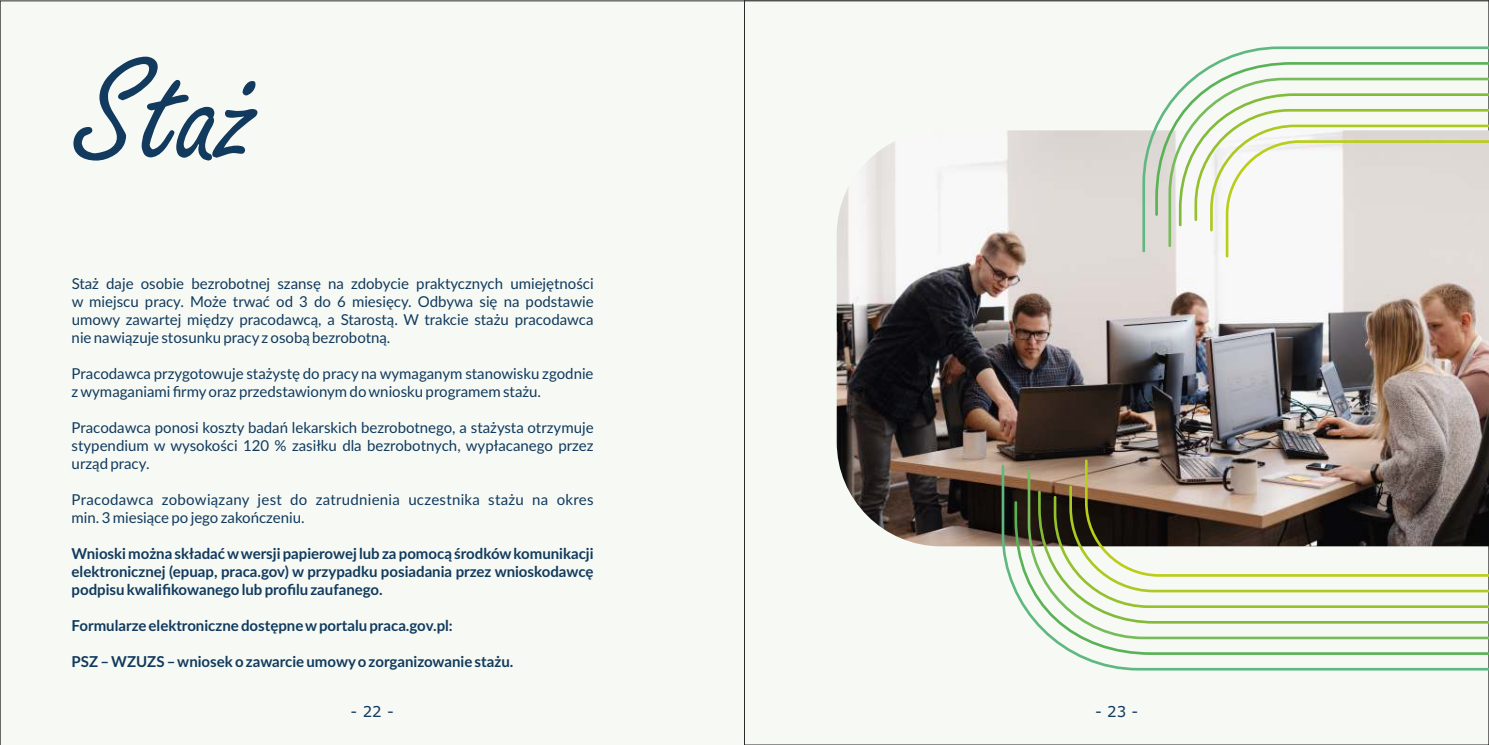
<style>
.page{position:relative;width:1489px;height:745px;background:#fff}
.page>*{position:absolute;margin:0;border:0;box-sizing:border-box;transform-origin:0 0}
.t1{font:151.12px "Freeport";color:#113a5e}
.t2{font:15px/18px "Lato";color:#113a5e;text-align:justify}
.t3{font:700 15px/18px "Lato";color:#113a5e;text-align:justify}
.t4{font:15px/18px "Lato";letter-spacing:.02em;color:#113a5e}
.t5{font:15px "Verdana";color:#113a5e}
</style>
<div class="page">
<div style="left:0;top:1px;width:1486px;height:743px;background:#f7faf4"></div>
<img style="left:836px;top:130px;width:652px;height:416px">
<svg style="left:1083px;top:458px;width:405px;height:5px;background:#92857d"></svg>
<svg style="left:1000px;top:463px;width:488px;height:208px"></svg>
<svg style="left:1052px;top:494px;width:436px;height:115px"></svg>
<svg style="left:1140px;top:45px;width:348px;height:208px"></svg>
<svg style="left:1177px;top:92px;width:311px;height:167px"></svg>
<h1 class="t1" style="left:75px;top:56px;width:179px">Staż</h1>
<p class="t2" style="left:72px;top:275px;width:523px">Staż daje osobie bezrobotnej szansę na zdobycie praktycznych umiejętności w miejscu pracy. Może trwać od 3 do 6 miesięcy. Odbywa się na podstawie umowy zawartej między pracodawcą, a Starostą. W trakcie stażu pracodawca nie nawiązuje stosunku pracyz osobą bezrobotną.</p>
<p class="t2" style="left:72px;top:365px;width:523px">Pracodawca przygotowuje stażystę do pracy na wymaganym stanowisku zgodnie z wymaganiami firmyoraz przedstawionym do wniosku programem stażu.</p>
<p class="t2" style="left:72px;top:419px;width:523px">Pracodawca ponosi koszty badań lekarskich bezrobotnego, a stażysta otrzymuje stypendium w wysokości 120 % zasiłku dla bezrobotnych, wypłacanego przez urząd pracy.</p>
<p class="t4" style="left:72px;top:491px;width:523px">Pracodawca zobowiązany jest do zatrudnienia uczestnika stażu na okres min. 3 miesiące po jego zakończeniu.</p>
<p class="t3" style="left:72px;top:545px;width:523px">Wnioski można składać wwersji papierowej lub za pomocą środkówkomunikacji elektronicznej (epuap, praca.gov) w przypadku posiadania przez wnioskodawcę podpisu kwalifikowanego lub profilu zaufanego.</p>
<p class="t3" style="left:72px;top:617px;width:382px">Formularze elektroniczne dostępne wportalu praca.gov.pl:</p>
<p class="t3" style="left:72px;top:653px;width:443px">PSZ – WZUZS – wniosek o zawarcie umowyo zorganizowanie stażu.</p>
<p class="t5" style="left:350px;top:705px;width:45px">- 22 -</p>
<p class="t5" style="left:1095px;top:705px;width:45px">- 23 -</p>
</div>
